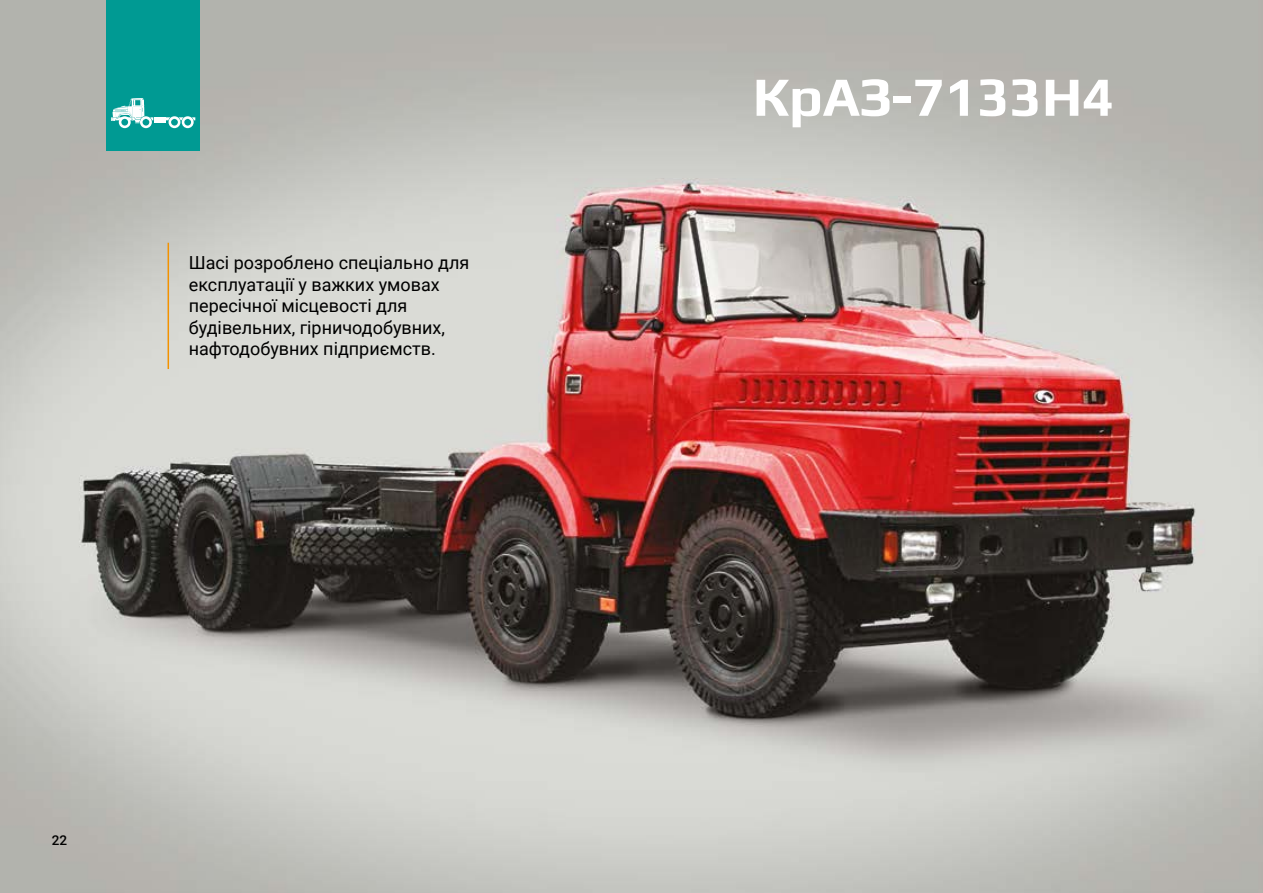
<style>
.page{position:relative;width:1263px;height:893px;background:#fff}
.page>*{position:absolute;margin:0;border:0;box-sizing:border-box;transform-origin:0 0}
.t1{font:700 55.5px "Play";color:#fff}
.t2{font:18px/21.6px "Roboto";color:#000}
.t3{font:500 13.5px "Roboto";color:#000}
</style>
<div class="page">
<img style="left:0;top:0;width:1263px;height:893px">
<div style="left:106px;top:0;width:94px;height:151px;background:#009a93"></div>
<svg style="left:111px;top:98px;width:42px;height:30px"></svg>
<svg style="left:166px;top:116px;width:29px;height:12px"></svg>
<div style="left:154px;top:117px;width:11px;height:6px;background:#fff"></div>
<hr style="left:168px;top:243px;width:1px;height:126px;background:#f39200">
<p class="t2" style="left:189px;top:251px;width:282px">Шасі розроблено спеціально для експлуатації у важких умовах пересічної місцевості для будівельних, гірничодобувних, нафтодобувних підприємств.</p>
<p class="t3" style="left:52px;top:831px;width:17px">22</p>
<h1 class="t1" style="left:753px;top:57px;width:363px">КрАЗ-7133H4</h1>
</div>
